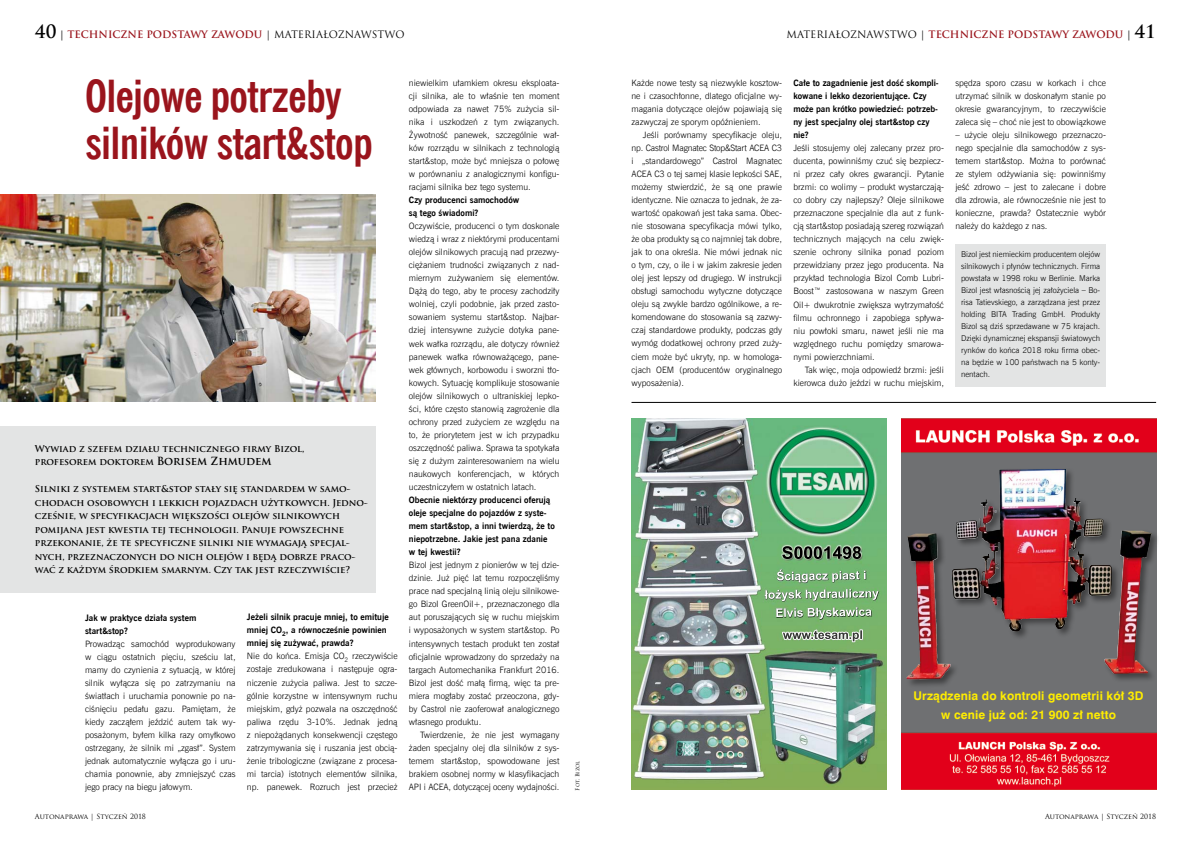
<style>
.page{position:relative;width:1191px;height:842px;background:#fff}
.page>*{position:absolute;margin:0;border:0;box-sizing:border-box;transform-origin:0 0}
.t1{font:700 44px/47px "News Goth Cn EU";letter-spacing:-.015em;color:#9a141c}
.t2{font:700 12px/18.5px "Swis 721 EU";letter-spacing:.01em;color:#ffed00;text-align:center}
.t3{font:700 10px "Trajan Pro";color:#9a141c}
.t4{font:700 9.2px/13.5px "Trajan Pro";color:#000}
.t5{font:8.8px/13px "News Goth Lt EU";color:#000;text-align:justify}
.t6{font:700 8.8px/13px "News Goth EU";color:#000}
.t7{font:8px/12px "News Goth Lt EU";color:#000;text-align:justify}
.t8{font:7px "Trajan Pro";color:#000}
.t9{font:5.5px "Trajan Pro";letter-spacing:-.02em;color:#000}
.s1{font-size:18px;color:#000}
.s2{color:#000}
.s3{font-weight:400;color:#000}
.s4{font-size:11px}
</style>
<div class="page">
<div style="left:955px;top:244px;width:151px;height:142px;background:#e3e4e4"></div>
<div style="left:0;top:426px;width:376px;height:166px;background:#e3e4e4"></div>
<img style="left:0;top:195px;width:376px;height:206px">
<hr style="left:631px;top:402px;width:525px;height:1px;background:#000">
<img style="left:901px;top:418px;width:255px;height:371px">
<div style="left:905px;top:467px;width:255px;height:222px;background:#000;opacity:.42"></div>
<img style="left:955px;top:469px;width:106px;height:100px">
<img style="left:631px;top:418px;width:255px;height:372px">
<img style="left:782px;top:629px;width:78px;height:11px">
<p class="t3" style="left:35px;top:28px;width:371px"><span class="s1">40</span> <span class="s2">|</span> TECHNICZNE PODSTAWY ZAWODU <span class="s3">| MATERIAŁOZNAWSTWO</span></p>
<h1 class="t1" style="left:85px;top:73px;width:289px">Olejowe potrzeby silników start&amp;stop</h1>
<p class="t4" style="left:35px;top:442px;width:271px">Wywiad z szefem działu technicznego firmy Bizol, profesorem doktorem <span class="s4">Borisem Zhmudem</span></p>
<p class="t4" style="left:35px;top:482px;width:334px">Silniki z systemem start&amp;stop stały się standardem w samo&shy;chodach osobowych i lekkich pojazdach użytkowych. Jedno&shy;cześnie, w specyfikacjach większości olejów silnikowych pomijana jest kwestia tej technologii. Panuje powszechne przekonanie, że te specyficzne silniki nie wymagają specjal&shy;nych, przeznaczonych do nich olejów i będą dobrze praco&shy;wać z każdym środkiem smarnym. Czy tak jest rzeczywiście?</p>
<p class="t6" style="left:85px;top:611px;width:113px">Jak w praktyce działa system start&amp;stop?</p>
<p class="t5" style="left:85px;top:637px;width:152px">Prowadząc samochód wyprodukowany w ciągu ostatnich pięciu, sześciu lat, mamy do czynienia z sytuacją, w której silnik wyłącza się po zatrzymaniu na światłach i uruchamia ponownie po na&shy;ciśnięciu pedału gazu. Pamiętam, że kiedy zacząłem jeździć autem tak wy&shy;posażonym, byłem kilka razy omyłkowo ostrzegany, że silnik mi „zgasł”. System jednak automatycznie wyłącza go i uru&shy;chamia ponownie, aby zmniejszyć czas jego pracy na biegu jałowym.</p>
<p class="t8" style="left:35px;top:812px;width:113px">Autonaprawa | Styczeń 2018</p>
<p class="t6" style="left:247px;top:611px;width:143px">Jeżeli silnik pracuje mniej, to emituje mniej CO<sub>2</sub>, a równocześnie powinien mniej się zużywać, prawda?</p>
<p class="t5" style="left:247px;top:650px;width:152px">Nie do końca. Emisja CO<sub>2</sub> rzeczywiście zostaje zredukowana i następuje ogra&shy;niczenie zużycia paliwa. Jest to szcze&shy;gólnie korzystne w intensywnym ruchu miejskim, gdyż pozwala na oszczędność paliwa rzędu 3-10%. Jednak jedną z niepożądanych konsekwencji częstego zatrzymywania się i ruszania jest obcią&shy;żenie tribologiczne (związane z procesa&shy;mi tarcia) istotnych elementów silnika, np. panewek. Rozruch jest przecież</p>
<p class="t5" style="left:409px;top:76px;width:152px">niewielkim ułamkiem okresu eksploata&shy;cji silnika, ale to właśnie ten moment odpowiada za nawet 75% zużycia sil&shy;nika i uszkodzeń z tym związanych.<br>Żywotność panewek, szczególnie wał&shy;ków rozrządu w silnikach z technologią start&amp;stop, może być mniejsza o połowę w porównaniu z analogicznymi konfigu&shy;racjami silnika bez tego systemu.</p>
<p class="t6" style="left:409px;top:194px;width:112px">Czy producenci samochodów są tego świadomi?</p>
<p class="t5" style="left:409px;top:220px;width:152px">Oczywiście, producenci o tym doskonale wiedzą i wraz z niektórymi producentami olejów silnikowych pracują nad przezwy&shy;ciężaniem trudności związanych z nad&shy;miernym zużywaniem się elementów.<br>Dążą do tego, aby te procesy zachodziły wolniej, czyli podobnie, jak przed zasto&shy;sowaniem systemu start&amp;stop. Najbar&shy;dziej intensywne zużycie dotyka pane&shy;wek wałka rozrządu, ale dotyczy również panewek wałka równoważącego, pane&shy;wek głównych, korbowodu i sworzni tło&shy;kowych. Sytuację komplikuje stosowanie olejów silnikowych o ultraniskiej lepko&shy;ści, które często stanowią zagrożenie dla ochrony przed zużyciem ze względu na to, że priorytetem jest w ich przypadku oszczędność paliwa. Sprawa ta spotykała się z dużym zainteresowaniem na wielu naukowych konferencjach, w których uczestniczyłem w ostatnich latach.</p>
<p class="t6" style="left:409px;top:494px;width:147px">Obecnie niektórzy producenci oferują oleje specjalne do pojazdów z syste&shy;mem start&amp;stop, a inni twierdzą, że to niepotrzebne. Jakie jest pana zdanie w tej kwestii?</p>
<p class="t5" style="left:409px;top:559px;width:152px">Bizol jest jednym z pionierów w tej dzie&shy;dzinie. Już pięć lat temu rozpoczęliśmy prace nad specjalną linią oleju silnikowe&shy;go Bizol GreenOil+, przeznaczonego dla aut poruszających się w ruchu miejskim i wyposażonych w system start&amp;stop. Po intensywnych testach produkt ten został oficjalnie wprowadzony do sprzedaży na targach Automechanika Frankfurt 2016.<br>Bizol jest dość małą firmą, więc ta pre&shy;miera mogłaby zostać przeoczona, gdy&shy;by Castrol nie zaoferował analogicznego własnego produktu.</p>
<p class="t5" style="left:409px;top:728px;width:152px;text-indent:11px">Twierdzenie, że nie jest wymagany żaden specjalny olej dla silników z sys&shy;temem start&amp;stop, spowodowane jest brakiem osobnej normy w klasyfikacjach API i ACEA, dotyczącej oceny wydajności.</p>
<p class="t9" style="left:574px;top:791px;width:31px;rotate:-90deg">Fot. Bizol</p>
<p class="t3" style="left:786px;top:28px;width:371px"><span class="s3">MATERIAŁOZNAWSTWO |</span> TECHNICZNE PODSTAWY ZAWODU <span class="s2">|</span> <span class="s1">41</span></p>
<p class="t5" style="left:631px;top:76px;width:152px">Każde nowe testy są niezwykle kosztow&shy;ne i czasochłonne, dlatego oficjalne wy&shy;magania dotyczące olejów pojawiają się zazwyczaj ze sporym opóźnieniem.</p>
<p class="t5" style="left:631px;top:128px;width:152px;text-indent:11px">Jeśli porównamy specyfikacje oleju, np. Castrol Magnatec Stop&amp;Start ACEA C3 i „standardowego” Castrol Magnatec ACEA C3 o tej samej klasie lepkości SAE, możemy stwierdzić, że są one prawie identyczne. Nie oznacza to jednak, że za&shy;wartość opakowań jest taka sama. Obec&shy;nie stosowana specyfikacja mówi tylko, że oba produkty są co najmniej tak dobre, jak to ona określa. Nie mówi jednak nic o tym, czy, o ile i w jakim zakresie jeden olej jest lepszy od drugiego. W instrukcji obsługi samochodu wytyczne dotyczące oleju są zwykle bardzo ogólnikowe, a re&shy;komendowane do stosowania są zazwy&shy;czaj standardowe produkty, podczas gdy wymóg dodatkowej ochrony przed zuży&shy;ciem może być ukryty, np. w homologa&shy;cjach OEM (producentów oryginalnego wyposażenia).</p>
<p class="t6" style="left:793px;top:76px;width:147px">Całe to zagadnienie jest dość skompli&shy;kowane i lekko dezorientujące. Czy może pan krótko powiedzieć: potrzeb&shy;ny jest specjalny olej start&amp;stop czy nie?</p>
<p class="t5" style="left:793px;top:141px;width:152px">Jeśli stosujemy olej zalecany przez pro&shy;ducenta, powinniśmy czuć się bezpiecz&shy;ni przez cały okres gwarancji. Pytanie brzmi: co wolimy – produkt wystarczają&shy;co dobry czy najlepszy? Oleje silnikowe przeznaczone specjalnie dla aut z funk&shy;cją start&amp;stop posiadają szereg rozwiązań technicznych mających na celu zwięk&shy;szenie ochrony silnika ponad poziom przewidziany przez jego producenta. Na przykład technologia Bizol Comb Lubri-Boost™ zastosowana w naszym Green Oil+ dwukrotnie zwiększa wytrzymałość filmu ochronnego i zapobiega spływa&shy;niu powłoki smaru, nawet jeśli nie ma względnego ruchu pomiędzy smarowa&shy;nymi powierzchniami.</p>
<p class="t5" style="left:793px;top:363px;width:152px;text-align:right">Tak więc, moja odpowiedź brzmi: jeśli kierowca dużo jeździ w ruchu miejskim,</p>
<p class="t5" style="left:955px;top:76px;width:152px">spędza sporo czasu w korkach i chce utrzymać silnik w doskonałym stanie po okresie gwarancyjnym, to rzeczywiście zaleca się – choć nie jest to obowiązkowe</p>
<p class="t5" style="left:955px;top:128px;width:152px">– użycie oleju silnikowego przeznaczo&shy;nego specjalnie dla samochodów z sys&shy;temem start&amp;stop. Można to porównać ze stylem odżywiania się: powinniśmy jeść zdrowo – jest to zalecane i dobre dla zdrowia, ale równocześnie nie jest to konieczne, prawda? Ostatecznie wybór należy do każdego z nas.</p>
<p class="t7" style="left:961px;top:248px;width:141px">Bizol jest niemieckim producentem olejów silnikowych i płynów technicznych. Firma powstała w 1998 roku w Berlinie. Marka Bizol jest własnością jej założyciela – Bo&shy;risa Tatievskiego, a zarządzana jest przez holding BITA Trading GmbH. Produkty Bizol są dziś sprzedawane w 75 krajach.<br>Dzięki dynamicznej ekspansji światowych rynków do końca 2018 roku firma obec&shy;na będzie w 100 państwach na 5 konty&shy;nentach.</p>
<h2 class="t2" style="left:913px;top:687px;width:231px">Urządzenia do kontroli geometrii kół 3D w cenie już od: 21 900 zł netto</h2>
<p class="t8" style="left:1045px;top:812px;width:113px">Autonaprawa | Styczeń 2018</p>
</div>
